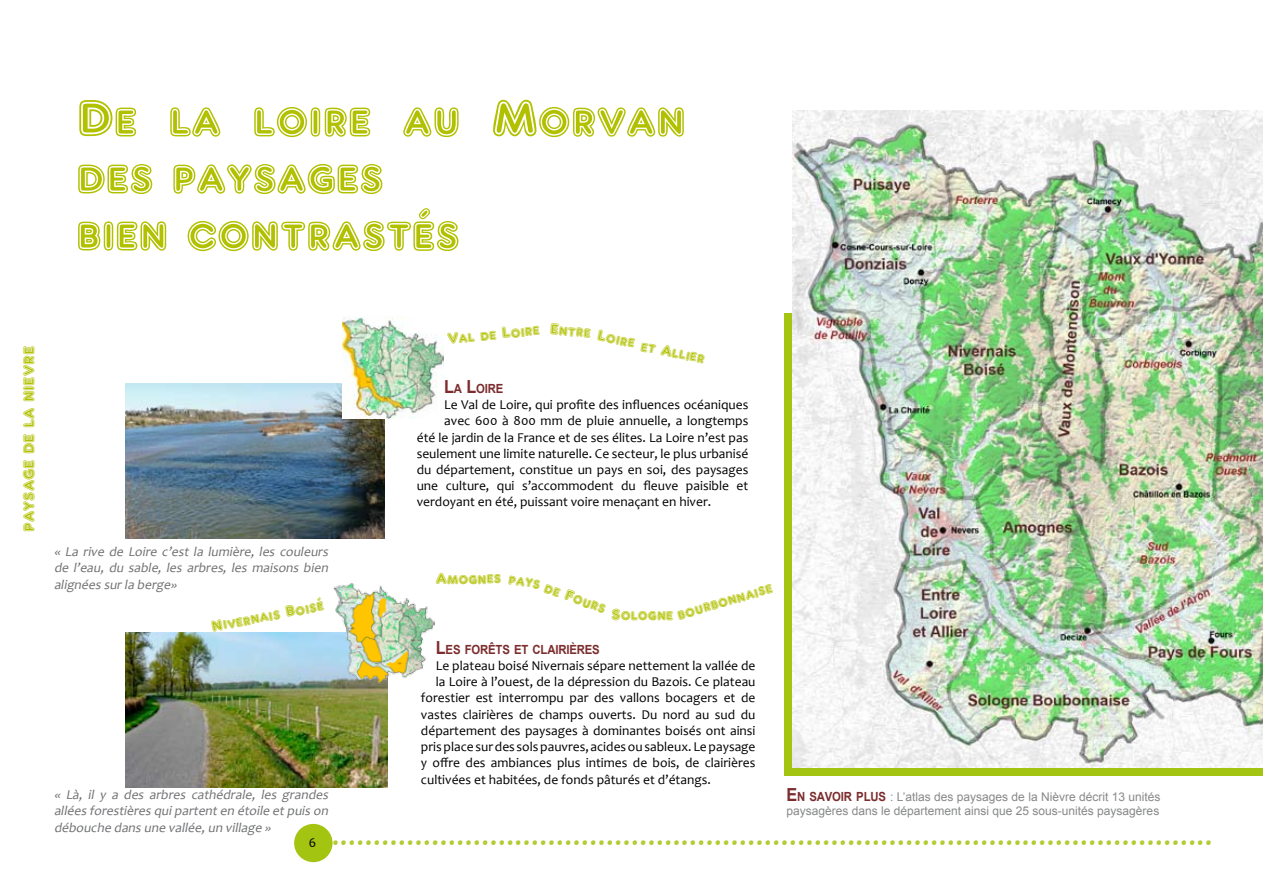
<style>
.page{position:relative;width:1263px;height:893px;background:#fff}
.page>*{position:absolute;margin:0;border:0;box-sizing:border-box;transform-origin:0 0}
.t1{font:54px/57px "ARDELANEY";color:#b1c100}
.t2{font:33px "Candara";color:#b5cb33}
.t3{font:16.5px "ARDELANEY";color:#b1c100}
.t4{font:13.5px "Candara";color:#000}
.t5{font:italic 13.5px/16.2px "Candara";color:#707173;text-align:justify}
.t6{font:700 12.6px "Arial";letter-spacing:-.015em;color:#7c2c2d;scale:.9 1}
.t7{font:12px/14.4px "Arial";color:#878889}
.s1{font-size:18px}
.s2{font-weight:700;font-size:18px;color:#7c2c2d}
.s3{font-weight:700;font-size:12.6px;color:#7c2c2d}
</style>
<div class="page">
<div style="left:294px;top:824px;width:39px;height:38px;background:#a4c412;border-radius:50%"></div>
<div style="left:784px;top:313px;width:479px;height:463px;background:#a4c412"></div>
<img style="left:792px;top:111px;width:471px;height:656px">
<img style="left:125px;top:633px;width:263px;height:154px">
<img style="left:334px;top:583px;width:101px;height:100px">
<img style="left:125px;top:383px;width:260px;height:155px">
<img style="left:342px;top:317px;width:101px;height:101px">
<h1 class="t1" style="left:77px;top:88px;width:611px">De la loire au Morvan des paysages<br>bien contrastés</h1>
<p class="t3" style="left:19px;top:531px;width:187px;rotate:-90deg">PAYSAGE DE LA NIEVRE</p>
<p class="t3" style="left:446px;top:329px;width:94px;rotate:-6deg">Val de Loire</p>
<p class="t3" style="left:551px;top:319px;width:43px;rotate:5deg">Entre</p>
<p class="t3" style="left:599px;top:327px;width:111px;rotate:11deg">Loire et Allier</p>
<p class="t5" style="left:54px;top:544px;width:278px">« La rive de Loire c’est la lumière, les couleurs de l’eau, du sable, les arbres, les maisons bien alignées surla berge»</p>
<p class="t3" style="left:210px;top:617px;width:116px;rotate:-11deg">Nivernais Boisé</p>
<p class="t5" style="left:54px;top:787px;width:278px">« Là, il y a des arbres cathédrale, les grandes allées forestières quipartenten étoile etpuis on débouche dans une vallée,un village »</p>
<p class="t6" style="left:444px;top:380px;width:67px"><span class="s1">L</span>A <span class="s1">L</span>OIRE</p>
<p class="t4" style="left:444px;top:396px;width:306px">Le Val de Loire, qui profite des influences océaniques</p>
<p class="t4" style="left:444px;top:412px;width:306px">avec 600 à 800 mm de pluie annuelle, a longtemps</p>
<p class="t4" style="left:417px;top:429px;width:333px">été le jardin de la France et de ses élites. La Loire n’est pas</p>
<p class="t4" style="left:417px;top:445px;width:333px">seulement une limite naturelle. Ce secteur, le plus urbanisé</p>
<p class="t4" style="left:417px;top:461px;width:333px">du département, constitue un pays en soi, des paysages</p>
<p class="t4" style="left:417px;top:477px;width:333px">une culture, qui s’accommodent du fleuve paisible et</p>
<p class="t4" style="left:417px;top:493px;width:296px">verdoyant en été, puissant voire menaçant en hiver.</p>
<p class="t3" style="left:436px;top:569px;width:67px;rotate:-1deg">Amognes</p>
<p class="t3" style="left:510px;top:569px;width:34px;rotate:9deg">pays</p>
<p class="t3" style="left:548px;top:577px;width:66px;rotate:20deg">de Fours</p>
<p class="t3" style="left:675px;top:605px;width:100px;rotate:-16deg">bourbonnaise</p>
<p class="t3" style="left:612px;top:604px;width:63px">Sologne</p>
<p class="t6" style="left:436px;top:641px;width:184px"><span class="s1">L</span>ES FORÊTS ET CLAIRIÈRES</p>
<p class="t4" style="left:436px;top:657px;width:321px">Le plateau boisé Nivernais sépare nettement la vallée de</p>
<p class="t4" style="left:436px;top:673px;width:321px">la Loire à l’ouest, de la dépression du Bazois. Ce plateau</p>
<p class="t4" style="left:421px;top:689px;width:336px">forestier est interrompu par des vallons bocagers et de</p>
<p class="t4" style="left:421px;top:706px;width:336px">vastes clairières de champs ouverts. Du nord au sud du</p>
<p class="t4" style="left:421px;top:722px;width:336px">département des paysages à dominantes boisés ont ainsi</p>
<p class="t4" style="left:421px;top:738px;width:336px">pris place sur des sols pauvres, acides ou sableux. Le paysage</p>
<p class="t4" style="left:421px;top:754px;width:336px">y offre des ambiances plus intimes de bois, de clairières</p>
<p class="t4" style="left:421px;top:771px;width:291px">cultivées et habitées, de fonds pâturés et d’étangs.</p>
<p class="t7" style="left:786px;top:789px;width:375px"><span class="s2">E</span> <span class="s3">N SAVOIR PLUS</span> : L’atlas des paysages de la Nièvre décrit 13 unités paysagères dans le département ainsi que 25 sous-unités paysagères</p>
<h2 class="t2" style="left:331px;top:813px;width:883px">..........................................................................................................</h2>
</div>
